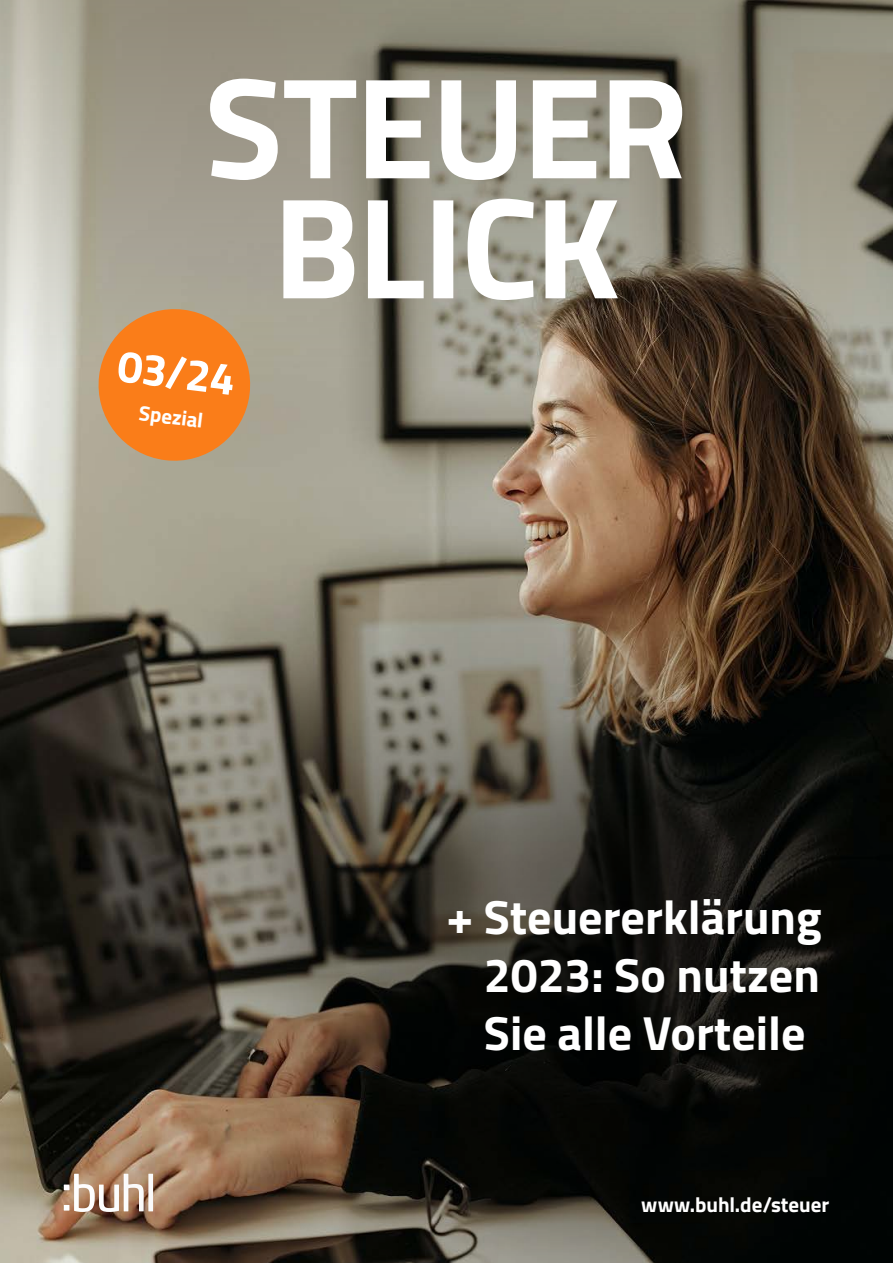
<style>
.page{position:relative;width:893px;height:1263px;background:#fff}
.page>*{position:absolute;margin:0;border:0;box-sizing:border-box;transform-origin:0 0}
.t1{font:700 48px/57.6px "Cairo";color:#fff;text-align:justify}
.t2{font:700 45px "Cairo";color:#fff}
.t3{font:700 21px "Cairo";letter-spacing:-.005em;color:#fff}
</style>
<div class="page">
<svg style="left:0;top:0;width:893px;height:489px;background:#8d8779"></svg>
<svg style="left:94px;top:305px;width:161px;height:138px;background:#e78737"></svg>
<svg style="left:283px;top:199px;width:335px;height:101px"></svg>
<svg style="left:210px;top:79px;width:472px;height:101px"></svg>
<div style="left:9px;top:443px;width:884px;height:820px;background:#000;opacity:.75"></div>
<p class="t2" style="left:122px;top:329px;width:120px;rotate:7deg">03/24</p>
<p class="t3" style="left:141px;top:396px;width:66px;rotate:7deg">Spezial</p>
<p class="t1" style="left:484px;top:889px;width:339px;text-indent:-37px">+ Steuererklärung 2023: So nutzen Sie alle Vorteile</p>
<p class="t3" style="left:641px;top:1187px;width:189px">www.buhl.de/steuer</p>
</div>
